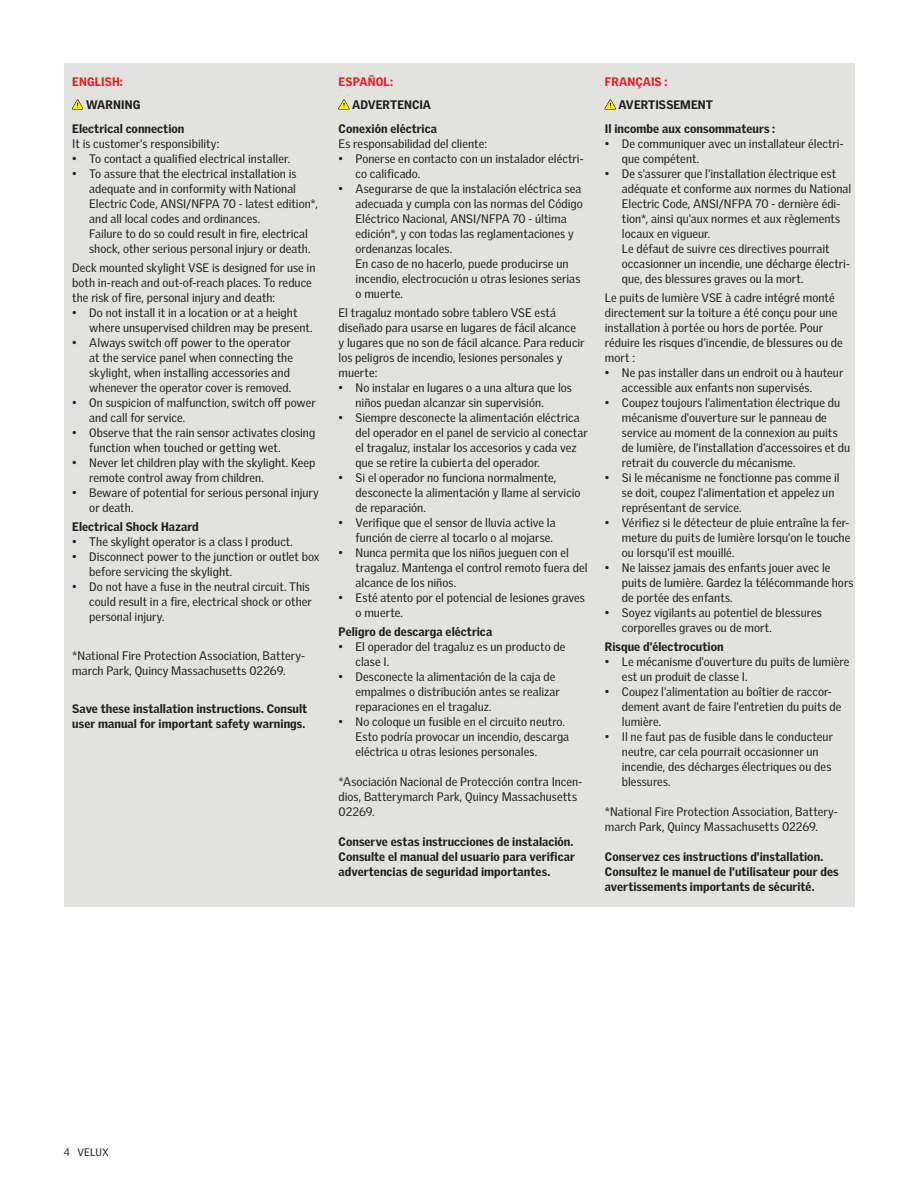
<style>
.page{position:relative;width:918px;height:1188px;background:#fff}
.page>*{position:absolute;margin:0;border:0;box-sizing:border-box;transform-origin:0 0}
.t1{font:12px/15px "Velux Gothic";letter-spacing:.005em;color:#231f20}
.t2{font:900 12px/15px "Velux Gothic";letter-spacing:.005em;color:#231f20}
.t3{font:900 12px "Velux Gothic";letter-spacing:.015em;color:#ee1d23}
.t4{font:10.5px "Velux Gothic";letter-spacing:.005em;color:#231f20}
</style>
<div class="page">
<div style="left:64px;top:64px;width:790px;height:843px;background:#e2e2de"></div>
<svg style="left:72px;top:100px;width:11px;height:9px"></svg>
<svg style="left:339px;top:100px;width:10px;height:9px"></svg>
<svg style="left:605px;top:100px;width:11px;height:9px"></svg>
<p class="t3" style="left:72px;top:74px;width:52px">English:</p>
<p class="t2" style="left:72px;top:93px;width:114px;line-height:23.5px;text-indent:13px">WARNING<br>Electrical connection</p>
<p class="t1" style="left:72px;top:136px;width:149px">It is customer's responsibility:</p>
<p class="t1" style="left:72px;top:151px;width:219px">• To contact a qualified electrical installer.</p>
<p class="t1" style="left:89px;top:166px;width:230px;text-indent:-17px">• To assure that the electrical installation is adequate and in conformity with National Electric Code, ANSI/NFPA 70 - latest edition*, and all local codes and ordinances.<br>Failure to do so could result in fire, electrical shock, other serious personal injury or death.</p>
<p class="t1" style="left:72px;top:260px;width:245px">Deck mounted skylight VSE is designed for use in both in-reach and out-of-reach places. To reduce the risk of fire, personal injury and death:</p>
<p class="t1" style="left:89px;top:305px;width:225px;text-indent:-17px">• Do not install it in a location or at a height where unsupervised children may be present.</p>
<p class="t1" style="left:89px;top:335px;width:205px;text-indent:-17px">• Always switch off power to the operator at the service panel when connecting the skylight, when installing accessories and whenever the operator cover is removed.</p>
<p class="t1" style="left:89px;top:395px;width:228px;text-indent:-17px">• On suspicion of malfunction, switch off power and call for service.</p>
<p class="t1" style="left:89px;top:425px;width:227px;text-indent:-17px">• Observe that the rain sensor activates closing function when touched or getting wet.</p>
<p class="t1" style="left:89px;top:455px;width:228px;text-indent:-17px">• Never let children play with the skylight. Keep remote control away from children.</p>
<p class="t1" style="left:89px;top:485px;width:231px;text-indent:-17px">• Beware of potential for serious personal injury or death.</p>
<p class="t2" style="left:72px;top:519px;width:128px">Electrical Shock Hazard</p>
<p class="t1" style="left:72px;top:534px;width:222px">• The skylight operator is a class I product.</p>
<p class="t1" style="left:89px;top:549px;width:232px;text-indent:-17px">• Disconnect power to the junction or outlet box before servicing the skylight.</p>
<p class="t1" style="left:89px;top:579px;width:224px;text-indent:-17px">• Do not have a fuse in the neutral circuit. This could result in a fire, electrical shock or other personal injury.</p>
<p class="t1" style="left:72px;top:648px;width:234px">*National Fire Protection Association, Battery&shy;march Park, Quincy Massachusetts 02269.</p>
<p class="t2" style="left:72px;top:701px;width:237px">Save these installation instructions. Consult user manual for important safety warnings.</p>
<p class="t3" style="left:339px;top:74px;width:56px">Español:</p>
<p class="t2" style="left:339px;top:93px;width:100px;line-height:23.5px;text-align:center">ADVERTENCIA<br>Conexión eléctrica</p>
<p class="t1" style="left:339px;top:136px;width:150px">Es responsabilidad del cliente:</p>
<p class="t1" style="left:356px;top:151px;width:230px;text-indent:-17px">• Ponerse en contacto con un instalador eléctri&shy;co calificado.</p>
<p class="t1" style="left:356px;top:181px;width:229px;text-indent:-17px">• Asegurarse de que la instalación eléctrica sea adecuada y cumpla con las normas del Código Eléctrico Nacional, ANSI/NFPA 70 - última edición*, y con todas las reglamentaciones y ordenanzas locales.<br>En caso de no hacerlo, puede producirse un incendio, electrocución u otras lesiones serias o muerte.</p>
<p class="t1" style="left:339px;top:305px;width:247px">El tragaluz montado sobre tablero VSE está diseñado para usarse en lugares de fácil alcance y lugares que no son de fácil alcance. Para reducir los peligros de incendio, lesiones personales y muerte:</p>
<p class="t1" style="left:356px;top:380px;width:218px;text-indent:-17px">• No instalar en lugares o a una altura que los niños puedan alcanzar sin supervisión.</p>
<p class="t1" style="left:356px;top:410px;width:234px;text-indent:-17px">• Siempre desconecte la alimentación eléctrica del operador en el panel de servicio al conectar el tragaluz, instalar los accesorios y cada vez que se retire la cubierta del operador.</p>
<p class="t1" style="left:356px;top:470px;width:227px;text-indent:-17px">• Si el operador no funciona normalmente, desconecte la alimentación y llame al servicio de reparación.</p>
<p class="t1" style="left:339px;top:515px;width:219px;text-align:right">• Verifique que el sensor de lluvia active la función de cierre al tocarlo o al mojarse.</p>
<p class="t1" style="left:356px;top:545px;width:233px;text-indent:-17px">• Nunca permita que los niños jueguen con el tragaluz. Mantenga el control remoto fuera del alcance de los niños.</p>
<p class="t1" style="left:356px;top:590px;width:231px;text-indent:-17px">• Esté atento por el potencial de lesiones graves o muerte.</p>
<p class="t2" style="left:339px;top:624px;width:155px">Peligro de descarga eléctrica</p>
<p class="t1" style="left:356px;top:639px;width:211px;text-indent:-17px">• El operador del tragaluz es un producto de clase I.</p>
<p class="t1" style="left:356px;top:669px;width:206px;text-indent:-17px">• Desconecte la alimentación de la caja de empalmes o distribución antes se realizar reparaciones en el tragaluz.</p>
<p class="t1" style="left:356px;top:714px;width:215px;text-indent:-17px">• No coloque un fusible en el circuito neutro.<br>Esto podría provocar un incendio, descarga eléctrica u otras lesiones personales.</p>
<p class="t1" style="left:339px;top:774px;width:245px">*Asociación Nacional de Protección contra Incen&shy;dios, Batterymarch Park, Quincy Massachusetts<br>02269.</p>
<p class="t2" style="left:339px;top:834px;width:238px">Conserve estas instrucciones de instalación.<br>Consulte el manual del usuario para verificar advertencias de seguridad importantes.</p>
<p class="t3" style="left:605px;top:74px;width:64px">Français :</p>
<p class="t2" style="left:605px;top:93px;width:172px;line-height:23.5px;text-indent:13px">AVERTISSEMENT<br>Il incombe aux consommateurs :</p>
<p class="t1" style="left:622px;top:136px;width:223px;text-indent:-17px">• De communiquer avec un installateur électri&shy;que compétent.</p>
<p class="t1" style="left:622px;top:166px;width:231px;text-indent:-17px">• De s'assurer que l'installation électrique est adéquate et conforme aux normes du National Electric Code, ANSI/NFPA 70 - dernière édi&shy;tion*, ainsi qu'aux normes et aux règlements locaux en vigueur.<br>Le défaut de suivre ces directives pourrait occasionner un incendie, une décharge électri&shy;que, des blessures graves ou la mort.</p>
<p class="t1" style="left:605px;top:290px;width:239px">Le puits de lumière VSE à cadre intégré monté directement sur la toiture a été conçu pour une installation à portée ou hors de portée. Pour réduire les risques d'incendie, de blessures ou de mort :</p>
<p class="t1" style="left:622px;top:365px;width:223px;text-indent:-17px">• Ne pas installer dans un endroit ou à hauteur accessible aux enfants non supervisés.</p>
<p class="t1" style="left:622px;top:395px;width:230px;text-indent:-17px">• Coupez toujours l'alimentation électrique du mécanisme d'ouverture sur le panneau de service au moment de la connexion au puits de lumière, de l'installation d'accessoires et du retrait du couvercle du mécanisme.</p>
<p class="t1" style="left:622px;top:470px;width:219px;text-indent:-17px">• Si le mécanisme ne fonctionne pas comme il se doit, coupez l'alimentation et appelez un représentant de service.</p>
<p class="t1" style="left:622px;top:515px;width:230px;text-align:justify;text-indent:-17px">• Vérifiez si le détecteur de pluie entraîne la fer&shy;meture du puits de lumière lorsqu'on le touche ou lorsqu'il est mouillé.</p>
<p class="t1" style="left:622px;top:560px;width:233px;text-indent:-17px">• Ne laissez jamais des enfants jouer avec le puits de lumière. Gardez la télécommande hors de portée des enfants.</p>
<p class="t1" style="left:622px;top:605px;width:201px;text-indent:-17px">• Soyez vigilants au potentiel de blessures corporelles graves ou de mort.</p>
<p class="t2" style="left:605px;top:639px;width:120px">Risque d'électrocution</p>
<p class="t1" style="left:622px;top:654px;width:229px;text-indent:-17px">• Le mécanisme d'ouverture du puits de lumière est un produit de classe I.</p>
<p class="t1" style="left:622px;top:684px;width:221px;text-indent:-17px">• Coupez l'alimentation au boîtier de raccor&shy;dement avant de faire l'entretien du puits de lumière.</p>
<p class="t1" style="left:622px;top:729px;width:213px;text-indent:-17px">• Il ne faut pas de fusible dans le conducteur neutre, car cela pourrait occasionner un incendie, des décharges électriques ou des blessures.</p>
<p class="t1" style="left:605px;top:804px;width:234px">*National Fire Protection Association, Battery&shy;march Park, Quincy Massachusetts 02269.</p>
<p class="t2" style="left:605px;top:849px;width:235px">Conservez ces instructions d'installation.<br>Consultez le manuel de l'utilisateur pour des avertissements importants de sécurité.</p>
<p class="t4" style="left:64px;top:1146px;width:46px">4 VELUX</p>
</div>
